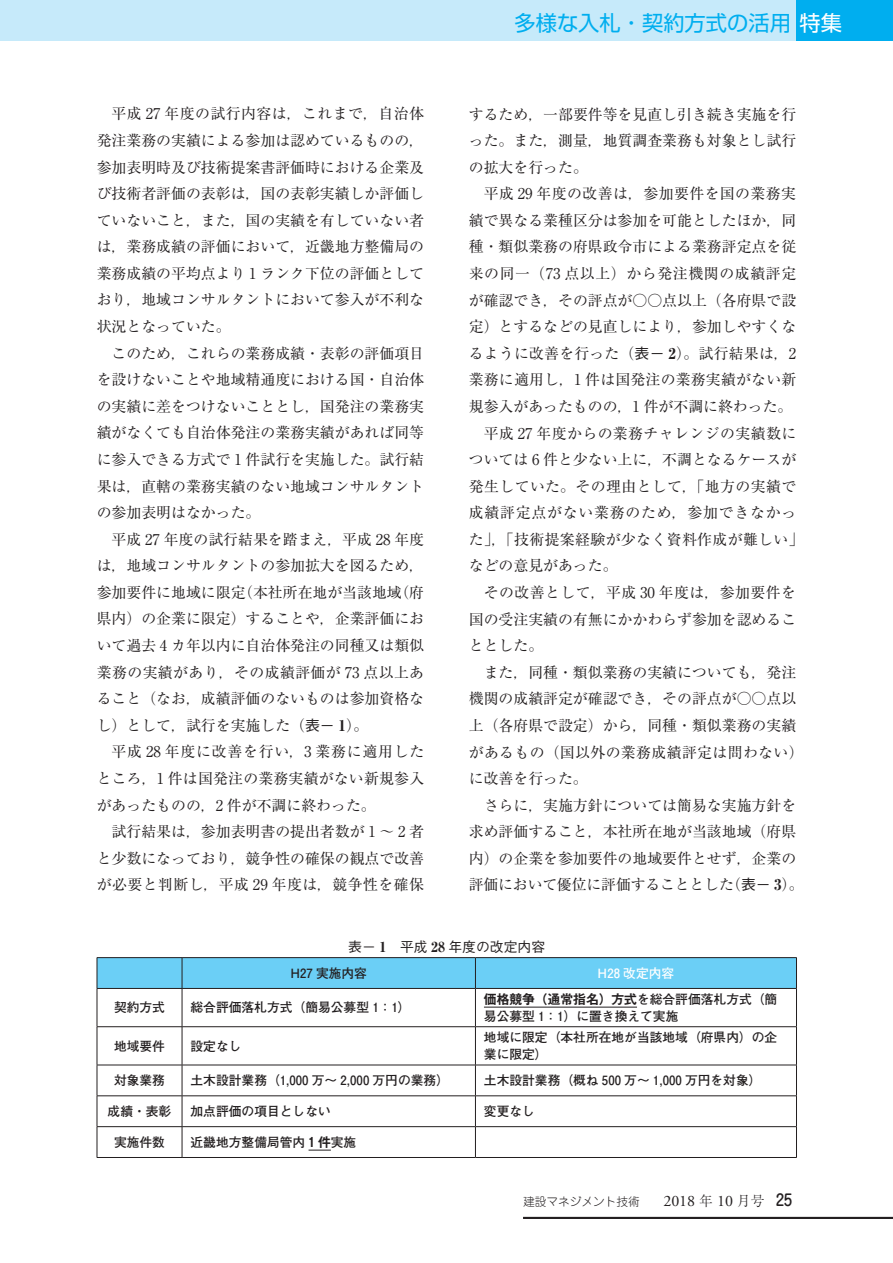
<style>
.page{position:relative;width:893px;height:1263px;background:#fff}
.page>*{position:absolute;margin:0;border:0;box-sizing:border-box;transform-origin:0 0}
.t1{font:21.3px "Shin Go Pr 6 N";color:#00aeef}
.t2{font:14.85px/26.5px "Ryumin Pr 6 N";color:#231f20;text-align:justify}
.t3{font:14.85px "Ryumin Pr 6 N";letter-spacing:.03em;color:#231f20}
.t4{font:14.85px "Ryumin Pr 6 N";letter-spacing:.025em;color:#231f20}
.t5{font:14.85px "Ryumin Pr 6 N";letter-spacing:.04em;color:#231f20}
.t6{font:14.85px "Ryumin Pr 6 N";letter-spacing:.055em;color:#231f20}
.t7{font:500 13.8px "Gothic BBB Pr 6 N";color:#231f20}
.t8{font:700 12.75px/17px "Futo Go B101 Pr 6 N";color:#231f20}
.t9{font:700 12.75px "Gothic MB101 Pr 6 N De";color:#231f20}
.t10{font:700 12.75px "Futo Go B101 Pr 6 N";color:#fff}
.t11{font:300 11.7px "Jun 101 Pro";color:#231f20}
.s1{font-family:"Gothic BBB Pr 6 N";font-weight:500}
.s2{font-weight:800}
.s3{color:#fff}
.s4{font-family:"Ryumin Pr 6 N";font-weight:800}
.s5{font-family:"Futo Go B101 Pr 6 N"}
.s6{font-family:"Gothic MB101 Pr 6 N De"}
.s7{font-family:"Adobe Garamond Pro";font-weight:400;font-size:15.9px}
.s8{font-family:"Ryumin Pr 6 N";font-size:13.8px}
.s9{font-family:"Jun 34 Pro";font-weight:500;font-size:15.9px}
</style>
<div class="page">
<div style="left:795px;top:0;width:98px;height:40px;background:#00aeef"></div>
<div style="left:0;top:0;width:795px;height:40px;background:#c6eafa"></div>
<div style="left:98px;top:958px;width:698px;height:30px;background:#6bcff6"></div>
<svg style="left:98px;top:989px;width:698px;height:168px"></svg>
<hr style="left:97px;top:957px;width:85px;height:1px;background:#231f20">
<hr style="left:97px;top:958px;width:1px;height:30px;background:#231f20">
<hr style="left:182px;top:957px;width:293px;height:1px;background:#231f20">
<hr style="left:182px;top:958px;width:1px;height:30px;background:#231f20">
<hr style="left:475px;top:957px;width:322px;height:1px;background:#231f20">
<hr style="left:475px;top:958px;width:1px;height:30px;background:#231f20">
<hr style="left:796px;top:958px;width:1px;height:30px;background:#231f20">
<hr style="left:97px;top:988px;width:85px;height:1px;background:#231f20">
<hr style="left:97px;top:989px;width:1px;height:37px;background:#231f20">
<hr style="left:182px;top:988px;width:293px;height:1px;background:#231f20">
<hr style="left:182px;top:989px;width:1px;height:37px;background:#231f20">
<hr style="left:475px;top:988px;width:322px;height:1px;background:#231f20">
<hr style="left:475px;top:989px;width:1px;height:37px;background:#231f20">
<hr style="left:796px;top:989px;width:1px;height:37px;background:#231f20">
<hr style="left:97px;top:1026px;width:85px;height:1px;background:#231f20">
<hr style="left:97px;top:1027px;width:1px;height:38px;background:#231f20">
<hr style="left:182px;top:1026px;width:293px;height:1px;background:#231f20">
<hr style="left:182px;top:1027px;width:1px;height:38px;background:#231f20">
<hr style="left:475px;top:1026px;width:322px;height:1px;background:#231f20">
<hr style="left:475px;top:1027px;width:1px;height:38px;background:#231f20">
<hr style="left:796px;top:1027px;width:1px;height:38px;background:#231f20">
<hr style="left:97px;top:1065px;width:85px;height:1px;background:#231f20">
<hr style="left:97px;top:1065px;width:1px;height:30px;background:#231f20">
<hr style="left:182px;top:1065px;width:293px;height:1px;background:#231f20">
<hr style="left:182px;top:1065px;width:1px;height:30px;background:#231f20">
<hr style="left:475px;top:1065px;width:322px;height:1px;background:#231f20">
<hr style="left:475px;top:1065px;width:1px;height:30px;background:#231f20">
<hr style="left:796px;top:1065px;width:1px;height:30px;background:#231f20">
<hr style="left:97px;top:1095px;width:85px;height:1px;background:#231f20">
<hr style="left:97px;top:1096px;width:1px;height:30px;background:#231f20">
<hr style="left:182px;top:1095px;width:293px;height:1px;background:#231f20">
<hr style="left:182px;top:1096px;width:1px;height:30px;background:#231f20">
<hr style="left:475px;top:1095px;width:322px;height:1px;background:#231f20">
<hr style="left:475px;top:1096px;width:1px;height:30px;background:#231f20">
<hr style="left:796px;top:1096px;width:1px;height:30px;background:#231f20">
<hr style="left:97px;top:1126px;width:85px;height:1px;background:#231f20">
<hr style="left:97px;top:1127px;width:1px;height:30px;background:#231f20">
<hr style="left:182px;top:1126px;width:293px;height:1px;background:#231f20">
<hr style="left:182px;top:1127px;width:1px;height:30px;background:#231f20">
<hr style="left:475px;top:1126px;width:322px;height:1px;background:#231f20">
<hr style="left:475px;top:1127px;width:1px;height:30px;background:#231f20">
<hr style="left:796px;top:1127px;width:1px;height:30px;background:#231f20">
<hr style="left:97px;top:1157px;width:85px;height:1px;background:#231f20">
<hr style="left:182px;top:1157px;width:293px;height:1px;background:#231f20">
<hr style="left:475px;top:1157px;width:322px;height:1px;background:#231f20">
<hr style="left:484px;top:1007px;width:153px;height:1px;background:#231f20">
<svg style="left:309px;top:1150px;width:22px;height:1px"></svg>
<hr style="left:523px;top:1217px;width:370px;height:2px;background:#231f20">
<p class="t2" style="left:97px;top:100px;width:329px;text-indent:15px">平成 27 年度の試行内容は，これまで，自治体発注業務の実績による参加は認めているものの，参加表明時及び技術提案書評価時における企業及び技術者評価の表彰は，国の表彰実績しか評価していないこと，また，国の実績を有していない者は，業務成績の評価において，近畿地方整備局の業務成績の平均点より 1 ランク下位の評価としており，地域コンサルタントにおいて参入が不利な状況となっていた。</p>
<p class="t2" style="left:97px;top:339px;width:329px;text-indent:15px">このため，これらの業務成績・表彰の評価項目を設けないことや地域精通度における国・自治体の実績に差をつけないこととし，国発注の業務実績がなくても自治体発注の業務実績があれば同等に参入できる方式で 1 件試行を実施した。試行結果は，直轄の業務実績のない地域コンサルタントの参加表明はなかった。</p>
<p class="t2" style="left:97px;top:525px;width:329px;text-indent:15px">平成 27 年度の試行結果を踏まえ，平成 28 年度は，地域コンサルタントの参加拡大を図るため，参加要件に地域に限定（本社所在地が当該地域（府県内）の企業に限定）することや，企業評価において過去 4 カ年以内に自治体発注の同種又は類似業務の実績があり，その成績評価が 73 点以上あること（なお，成績評価のないものは参加資格なし）として，試行を実施した（<span class="s1">表－</span> <span class="s2">1</span>）。</p>
<p class="t2" style="left:97px;top:738px;width:329px;text-indent:15px">平成 28 年度に改善を行い，3 業務に適用したところ，1 件は国発注の業務実績がない新規参入があったものの，2 件が不調に終わった。</p>
<p class="t2" style="left:97px;top:817px;width:329px;text-indent:15px">試行結果は，参加表明書の提出者数が 1 〜 2 者と少数になっており，競争性の確保の観点で改善が必要と判断し，平成 29 年度は，競争性を確保</p>
<h1 class="t1" style="left:514px;top:6px;width:329px">多様な入札・契約方式の活用<span class="s3">特集</span></h1>
<p class="t2" style="left:469px;top:100px;width:329px">するため，一部要件等を見直し引き続き実施を行った。また，測量，地質調査業務も対象とし試行の拡大を行った。</p>
<p class="t3" style="left:484px;top:182px;width:314px">平成 29 年度の改善は，参加要件を国の業務実</p>
<p class="t2" style="left:469px;top:206px;width:329px">績で異なる業種区分は参加を可能としたほか，同</p>
<p class="t2" style="left:469px;top:233px;width:329px">種・類似業務の府県政令市による業務評定点を従</p>
<p class="t5" style="left:469px;top:262px;width:329px">来の同一（73 点以上）から発注機関の成績評定</p>
<p class="t2" style="left:469px;top:286px;width:329px">が確認でき，その評点が○○点以上（各府県で設</p>
<p class="t2" style="left:469px;top:313px;width:329px">定）とするなどの見直しにより，参加しやすくな</p>
<p class="t2" style="left:469px;top:339px;width:329px">るように改善を行った（<span class="s1">表－</span> <span class="s2">2</span>）。試行結果は，2</p>
<p class="t2" style="left:469px;top:366px;width:329px">業務に適用し，1 件は国発注の業務実績がない新</p>
<p class="t2" style="left:469px;top:392px;width:325px">規参入があったものの，1 件が不調に終わった。</p>
<p class="t3" style="left:484px;top:421px;width:314px">平成 27 年度からの業務チャレンジの実績数に</p>
<p class="t2" style="left:469px;top:445px;width:329px">ついては 6 件と少ない上に，不調となるケースが</p>
<p class="t3" style="left:469px;top:474px;width:329px">発生していた。その理由として，「地方の実績で</p>
<p class="t6" style="left:469px;top:501px;width:329px">成績評定点がない業務のため，参加できなかっ</p>
<p class="t4" style="left:469px;top:528px;width:336px">た」，「技術提案経験が少なく資料作成が難しい」</p>
<p class="t2" style="left:469px;top:552px;width:150px">などの意見があった。</p>
<p class="t3" style="left:484px;top:581px;width:314px">その改善として，平成 30 年度は，参加要件を</p>
<p class="t2" style="left:469px;top:605px;width:329px">国の受注実績の有無にかかわらず参加を認めるこ</p>
<p class="t2" style="left:469px;top:631px;width:76px">ととした。</p>
<p class="t2" style="left:484px;top:658px;width:314px">また，同種・類似業務の実績についても，発注</p>
<p class="t2" style="left:469px;top:685px;width:329px">機関の成績評定が確認でき，その評点が○○点以</p>
<p class="t2" style="left:469px;top:711px;width:329px">上（各府県で設定）から，同種・類似業務の実績</p>
<p class="t4" style="left:469px;top:740px;width:336px">があるもの（国以外の業務成績評定は問わない）</p>
<p class="t2" style="left:469px;top:764px;width:121px">に改善を行った。</p>
<p class="t2" style="left:484px;top:791px;width:314px">さらに，実施方針については簡易な実施方針を</p>
<p class="t2" style="left:469px;top:818px;width:329px">求め評価すること，本社所在地が当該地域（府県</p>
<p class="t2" style="left:469px;top:844px;width:329px">内）の企業を参加要件の地域要件とせず，企業の</p>
<p class="t2" style="left:469px;top:871px;width:336px">評価において優位に評価することとした（<span class="s1">表－</span> <span class="s2">3</span>）。</p>
<p class="t7" style="left:348px;top:935px;width:198px">表－ <span class="s4">1</span>　平成 <span class="s4">28</span> 年度の改定内容</p>
<p class="t8" style="left:290px;top:964px;width:78px">H27 実施内容</p>
<p class="t10" style="left:598px;top:963px;width:78px">H28 改定内容</p>
<p class="t8" style="left:114px;top:999px;width:53px">契約方式</p>
<p class="t8" style="left:191px;top:999px;width:222px">総合評価落札方式（簡易公募型 1：1）</p>
<p class="t9" style="left:484px;top:988px;width:295px">価格競争（通常指名）方式<span class="s5">を総合評価落札方式（簡</span></p>
<p class="t8" style="left:484px;top:1007px;width:196px">易公募型 1：1）に置き換えて実施</p>
<p class="t8" style="left:114px;top:1037px;width:53px">地域要件</p>
<p class="t8" style="left:191px;top:1037px;width:53px">設定なし</p>
<p class="t8" style="left:484px;top:1028px;width:295px">地域に限定（本社所在地が当該地域（府県内）の企業に限定）</p>
<p class="t8" style="left:114px;top:1071px;width:53px">対象業務</p>
<p class="t8" style="left:191px;top:1071px;width:260px">土木設計業務（1,000 万〜 2,000 万円の業務）</p>
<p class="t8" style="left:484px;top:1071px;width:279px">土木設計業務（概ね 500 万〜 1,000 万円を対象）</p>
<p class="t8" style="left:108px;top:1102px;width:65px">成績・表彰</p>
<p class="t8" style="left:191px;top:1102px;width:142px">加点評価の項目としない</p>
<p class="t8" style="left:484px;top:1102px;width:53px">変更なし</p>
<p class="t8" style="left:114px;top:1133px;width:53px">実施件数</p>
<p class="t8" style="left:191px;top:1133px;width:167px">近畿地方整備局管内 <span class="s6">1 件</span>実施</p>
<p class="t11" style="left:523px;top:1192px;width:270px">建設マネジメント技術　　<span class="s7">2018</span> <span class="s8">年</span> <span class="s7">10</span> <span class="s8">月号</span> <span class="s9">25</span></p>
</div>
